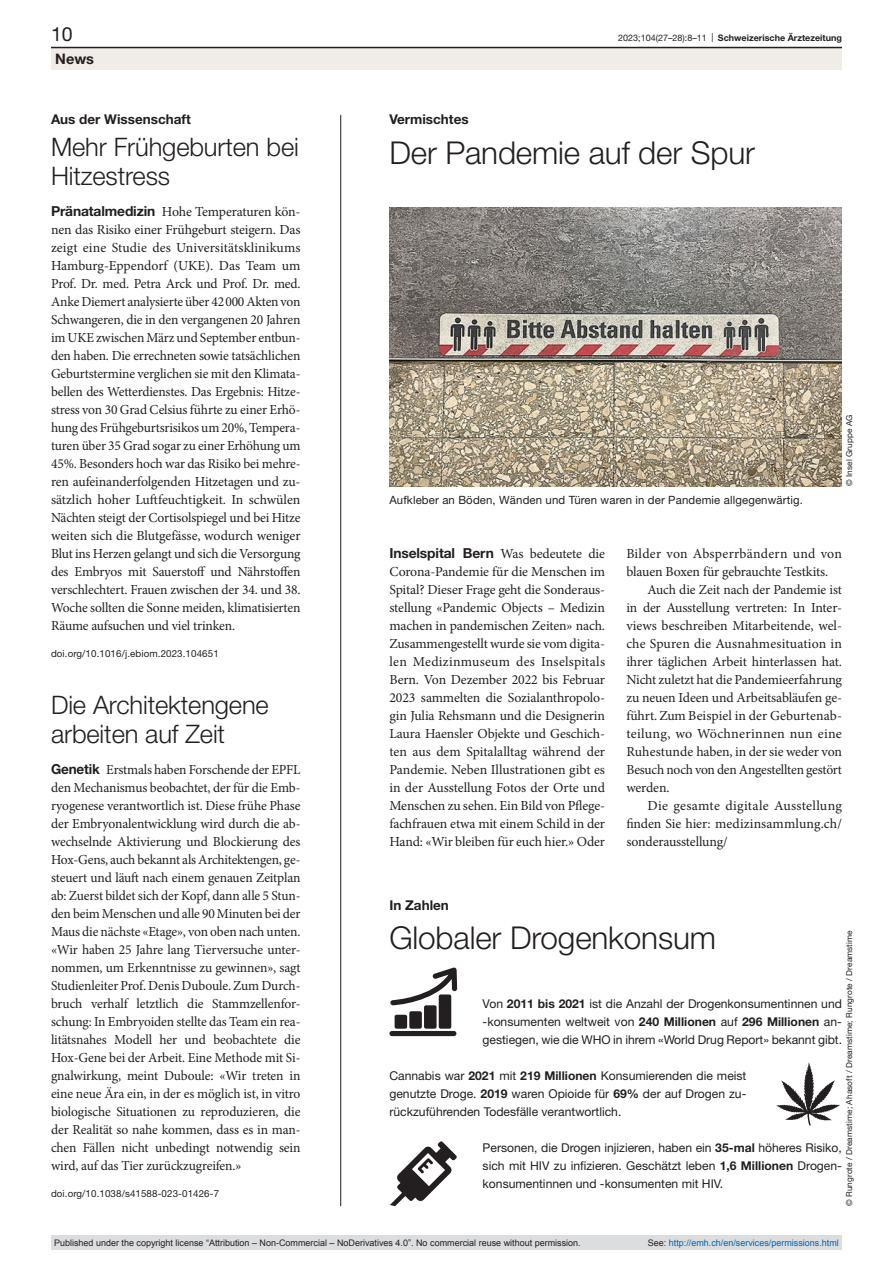
<style>
.page{position:relative;width:893px;height:1263px;background:#fff}
.page>*{position:absolute;margin:0;border:0;box-sizing:border-box;transform-origin:0 0}
.head1{font:300 31.5px "Helvetica Neue LT Pro";letter-spacing:-.005em;color:#231f20}
.head1-2{font:300 25.5px/28.5px "Helvetica Neue LT Pro";letter-spacing:-.005em;color:#231f20}
.t1{font:19.5px "Helvetica Neue LT Pro";color:#231f20}
.t2{font:700 14.55px "Helvetica Neue LT Pro";color:#231f20}
.paragraph{font:13.8px/18px "Minion Pro";letter-spacing:-.01em;color:#231f20;text-align:justify}
.paragraph-indent{font:13.8px/18px "Minion Pro";letter-spacing:-.015em;color:#231f20;text-align:justify}
.pre-heading{font:700 13.5px "Helvetica Neue LT Pro";color:#231f20}
.box-paragraph{font:12.15px/18px "Helvetica Neue LT Pro";color:#231f20;text-align:justify}
.figure-caption{font:11.4px "Helvetica Neue LT Pro";letter-spacing:.01em;color:#231f20}
.paragraph-small{font:9.75px "Helvetica Neue LT Pro";letter-spacing:.01em;color:#231f20}
.t3{font:9px "Arial";color:#231f20}
.t4{font:700 9px "Helvetica Neue LT Pro";color:#231f20}
.t5{font:9px "Arial";color:#0066b3}
.credits{font:8.25px "Helvetica Neue LT Pro";letter-spacing:.01em;color:#231f20}
.s1{font-weight:400}
.s2{font-family:"Helvetica Neue LT Pro";font-weight:700}
.s3{font-weight:700}
.s4{color:#231f20}
</style>
<div class="page">
<svg style="left:389px;top:967px;width:68px;height:69px"></svg>
<svg style="left:390px;top:1141px;width:67px;height:65px"></svg>
<svg style="left:776px;top:1062px;width:64px;height:63px"></svg>
<hr style="left:340px;top:115px;width:1px;height:1091px;background:#231f20">
<img style="left:389px;top:208px;width:453px;height:278px">
<div style="left:51px;top:48px;width:791px;height:22px;background:#f0ece7"></div>
<hr style="left:51px;top:47px;width:791px;height:1px;background:#231f20">
<div style="left:51px;top:1235px;width:791px;height:15px;background:#dcdddf"></div>
<h3 class="t1" style="left:51px;top:22px;width:23px">10</h3>
<p class="t4" style="left:618px;top:32px;width:225px"><span class="s1">2023;104(27–28):8–11 |</span> Schweizerische Ärztezeitung</p>
<p class="t2" style="left:55px;top:49px;width:40px">News</p>
<p class="pre-heading" style="left:51px;top:111px;width:141px">Aus der Wissenschaft</p>
<p class="head1-2" style="left:51px;top:132px;width:249px">Mehr Frühgeburten bei<br>Hitzestress</p>
<p class="paragraph" style="left:51px;top:203px;width:251px"><span class="s2">Pränatalmedizin</span> Hohe Temperaturen kön&shy;nen das Risiko einer Frühgeburt steigern. Das zeigt eine Studie des Universitätsklinikums Hamburg-Eppendorf (UKE). Das Team um Prof. Dr. med. Petra Arck und Prof. Dr. med.<br>Anke Diemert analysierte über 42 000 Akten von Schwangeren, die in den vergangenen 20 Jahren im UKE zwischen März und September entbun&shy;den haben. Die errechneten sowie tatsächlichen Geburtstermine verglichen sie mit den Klimata&shy;bellen des Wetterdienstes. Das Ergebnis: Hitze&shy;stress von 30 Grad Celsius führte zu einer Erhö&shy;hung des Frühgeburtsrisikos um 20%, Tempera&shy;turen über 35 Grad sogar zu einer Erhöhung um 45%. Besonders hoch war das Risiko bei mehre&shy;ren aufeinanderfolgenden Hitzetagen und zu&shy;sätzlich hoher Luftfeuchtigkeit. In schwülen Nächten steigt der Cortisolspiegel und bei Hitze weiten sich die Blutgefässe, wodurch weniger Blut ins Herzen gelangt und sich die Versorgung des Embryos mit Sauerstoff und Nährstoffen verschlechtert. Frauen zwischen der 34. und 38.<br>Woche sollten die Sonne meiden, klimatisierten Räume aufsuchen und viel trinken.</p>
<p class="paragraph-small" style="left:51px;top:648px;width:169px">doi.org/10.1016/j.ebiom.2023.104651</p>
<p class="head1-2" style="left:51px;top:691px;width:219px">Die Architektengene arbeiten auf Zeit</p>
<p class="paragraph" style="left:51px;top:761px;width:251px"><span class="s2">Genetik</span> Erstmals haben Forschende der EPFL den Mechanismus beobachtet, der für die Emb&shy;ryogenese verantwortlich ist. Diese frühe Phase der Embryonalentwicklung wird durch die ab&shy;wechselnde Aktivierung und Blockierung des Hox-Gens, auch bekannt als Architektengen, ge&shy;steuert und läuft nach einem genauen Zeitplan ab: Zuerst bildet sich der Kopf, dann alle 5 Stun&shy;den beim Menschen und alle 90 Minuten bei der Maus die nächste «Etage», von oben nach unten. «Wir haben 25 Jahre lang Tierversuche unter&shy;nommen, um Erkenntnisse zu gewinnen», sagt Studienleiter Prof. Denis Duboule. Zum Durch&shy;bruch verhalf letztlich die Stammzellenfor&shy;schung: In Embryoiden stellte das Team ein rea&shy;litätsnahes Modell her und beobachtete die Hox-Gene bei der Arbeit. Eine Methode mit Si&shy;gnalwirkung, meint Duboule: «Wir treten in eine neue Ära ein, in der es möglich ist, in vitro biologische Situationen zu reproduzieren, die der Realität so nahe kommen, dass es in man&shy;chen Fällen nicht unbedingt notwendig sein wird, auf das Tier zurückzugreifen.»</p>
<p class="paragraph-small" style="left:51px;top:1188px;width:170px">doi.org/10.1038/s41588-023-01426-7</p>
<p class="pre-heading" style="left:389px;top:111px;width:81px">Vermischtes</p>
<p class="head1" style="left:389px;top:133px;width:367px">Der Pandemie auf der Spur</p>
<p class="figure-caption" style="left:389px;top:493px;width:415px">Aufkleber an Böden, Wänden und Türen waren in der Pandemie allgegenwärtig.</p>
<p class="credits" style="left:844px;top:486px;width:73px;rotate:-90deg">© Insel Gruppe AG</p>
<p class="paragraph" style="left:389px;top:545px;width:217px"><span class="s2">Inselspital Bern</span> Was bedeutete die Corona-Pandemie für die Menschen im Spital? Dieser Frage geht die Sonderaus&shy;stellung «Pandemic Objects – Medizin machen in pandemischen Zeiten» nach.<br>Zusammengestellt wurde sie vom digita&shy;len Medizinmuseum des Inselspitals Bern. Von Dezember 2022 bis Februar 2023 sammelten die Sozialanthropolo&shy;gin Julia Rehsmann und die Designerin Laura Haensler Objekte und Geschich&shy;ten aus dem Spitalalltag während der Pandemie. Neben Illustrationen gibt es in der Ausstellung Fotos der Orte und Menschen zu sehen. Ein Bild von Pflege&shy;fachfrauen etwa mit einem Schild in der Hand: «Wir bleiben für euch hier.» Oder</p>
<p class="paragraph" style="left:626px;top:545px;width:217px">Bilder von Absperrbändern und von blauen Boxen für gebrauchte Testkits.</p>
<p class="paragraph-indent" style="left:626px;top:581px;width:217px;text-indent:21px">Auch die Zeit nach der Pandemie ist in der Ausstellung vertreten: In Inter&shy;views beschreiben Mitarbeitende, wel&shy;che Spuren die Ausnahmesituation in ihrer täglichen Arbeit hinterlassen hat.<br>Nicht zuletzt hat die Pandemieerfahrung zu neuen Ideen und Arbeitsabläufen ge&shy;führt. Zum Beispiel in der Geburtenab&shy;teilung, wo Wöchnerinnen nun eine Ruhestunde haben, in der sie weder von Besuch noch von den Angestellten gestört werden.</p>
<p class="paragraph-indent" style="left:626px;top:797px;width:217px;text-indent:21px">Die gesamte digitale Ausstellung finden Sie hier: medizinsammlung.ch/ sonderausstellung/</p>
<p class="pre-heading" style="left:389px;top:896px;width:61px">In Zahlen</p>
<p class="head1" style="left:389px;top:919px;width:328px">Globaler Drogenkonsum</p>
<p class="credits" style="left:844px;top:1206px;width:277px;rotate:-90deg">© Rungrote / Dreamstime; Ahasoft / Dreamstime; Rungrote / Dreamstime</p>
<p class="box-paragraph" style="left:483px;top:994px;width:361px">Von <span class="s3">2011 bis 2021</span> ist die Anzahl der Drogenkonsumentinnen und -konsumenten weltweit von <span class="s3">240 Millionen</span> auf <span class="s3">296 Millionen</span> an&shy;gestiegen, wie die WHO in ihrem «World Drug Report» bekannt gibt.</p>
<p class="box-paragraph" style="left:389px;top:1066px;width:358px">Cannabis war <span class="s3">2021</span> mit <span class="s3">219 Millionen</span> Konsumierenden die meist genutzte Droge. <span class="s3">2019</span> waren Opioide für <span class="s3">69%</span> der auf Drogen zu&shy;rückzuführenden Todesfälle verantwortlich.</p>
<p class="box-paragraph" style="left:483px;top:1138px;width:361px">Personen, die Drogen injizieren, haben ein <span class="s3">35-mal</span> höheres Risiko, sich mit HIV zu infizieren. Geschätzt leben <span class="s3">1,6 Millionen</span> Drogen&shy;konsumentinnen und -konsumenten mit HIV.</p>
<p class="t3" style="left:54px;top:1237px;width:528px">Published under the copyright license “Attribution – Non-Commercial – NoDerivatives 4.0”. No commercial reuse without permission.</p>
<p class="t5" style="left:648px;top:1237px;width:193px"><span class="s4">See:</span> http://emh.ch/en/services/permissions.html</p>
</div>
